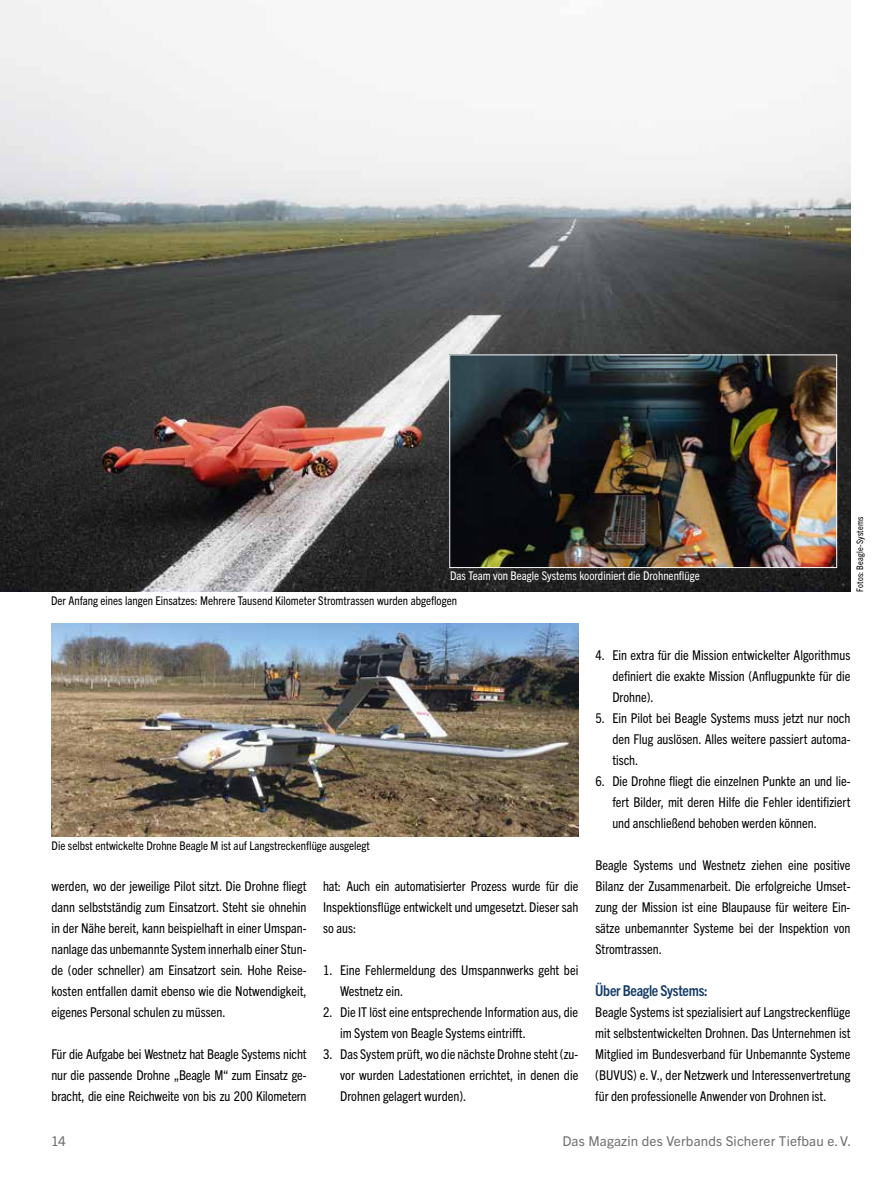
<style>
.page{position:relative;width:893px;height:1191px;background:#fff}
.page>*{position:absolute;margin:0;border:0;box-sizing:border-box;transform-origin:0 0}
.t1{font:700 condensed 15px "Trade Gothic Next LT Pro";letter-spacing:-.02em;color:#133a68}
.t2{font:condensed 13.5px/21px "Trade Gothic Next LT Pro";color:#000;text-align:justify}
.t3{font:13.5px "Trade Gothic Next LT Pro";letter-spacing:.01em;color:#6e6e6e}
.t4{font:condensed 12px "Trade Gothic Next LT Pro";color:#000}
.t5{font:condensed 12px "Trade Gothic Next LT Pro";color:#fff}
.t6{font:condensed 9px "Trade Gothic Next LT Pro";letter-spacing:.025em;color:#000}
</style>
<div class="page">
<img style="left:0;top:0;width:850px;height:591px">
<img style="left:52px;top:623px;width:526px;height:213px">
<img style="left:451px;top:356px;width:384px;height:210px">
<div style="left:449px;top:354px;width:388px;height:214px;border:1px solid #fff"></div>
<p class="t5" style="left:450px;top:568px;width:251px">Das Team von Beagle Systems koordiniert die Drohnenflüge</p>
<p class="t4" style="left:51px;top:592px;width:407px">Der Anfang eines langen Einsatzes: Mehrere Tausend Kilometer Stromtrassen wurden abgeflogen</p>
<p class="t6" style="left:854px;top:592px;width:77px;rotate:-90deg">Fotos: Beagle-Systems</p>
<p class="t4" style="left:52px;top:837px;width:320px">Die selbst entwickelte Drohne Beagle M ist auf Langstreckenflüge ausgelegt</p>
<p class="t2" style="left:323px;top:875px;width:257px">hat: Auch ein automatisierter Prozess wurde für die Inspektionsflüge entwickelt und umgesetzt. Dieser sah so aus:</p>
<p class="t2" style="left:340px;top:959px;width:240px;text-indent:-17px">1. Eine Fehlermeldung des Umspannwerks geht bei<br>Westnetz ein.</p>
<p class="t2" style="left:340px;top:1001px;width:240px;text-indent:-17px">2. Die IT löst eine entsprechende Information aus, die im System von Beagle Systems eintrifft.</p>
<p class="t2" style="left:340px;top:1043px;width:240px;text-indent:-17px">3. Das System prüft, wo die nächste Drohne steht (zu&shy;vor wurden Ladestationen errichtet, in denen die Drohnen gelagert wurden).</p>
<p class="t2" style="left:51px;top:875px;width:257px">werden, wo der jeweilige Pilot sitzt. Die Drohne fliegt dann selbstständig zum Einsatzort. Steht sie ohnehin in der Nähe bereit, kann beispielhaft in einer Umspan&shy;nanlage das unbemannte System innerhalb einer Stun&shy;de (oder schneller) am Einsatzort sein. Hohe Reise&shy;kosten entfallen damit ebenso wie die Notwendigkeit, eigenes Personal schulen zu müssen.</p>
<p class="t2" style="left:51px;top:1043px;width:257px">Für die Aufgabe bei Westnetz hat Beagle Systems nicht nur die passende Drohne „Beagle M“ zum Einsatz ge&shy;bracht, die eine Reichweite von bis zu 200 Kilometern</p>
<p class="t2" style="left:612px;top:644px;width:240px;text-indent:-17px">4. Ein extra für die Mission entwickelter Algorithmus definiert die exakte Mission (Anflugpunkte für die Drohne).</p>
<p class="t2" style="left:612px;top:707px;width:240px;text-indent:-17px">5. Ein Pilot bei Beagle Systems muss jetzt nur noch den Flug auslösen. Alles weitere passiert automa&shy;tisch.</p>
<p class="t2" style="left:612px;top:770px;width:240px;text-indent:-17px">6. Die Drohne fliegt die einzelnen Punkte an und lie&shy;fert Bilder, mit deren Hilfe die Fehler identifiziert und anschließend behoben werden können.</p>
<p class="t2" style="left:595px;top:854px;width:257px">Beagle Systems und Westnetz ziehen eine positive Bilanz der Zusammenarbeit. Die erfolgreiche Umset&shy;zung der Mission ist eine Blaupause für weitere Ein&shy;sätze unbemannter Systeme bei der Inspektion von Stromtrassen.</p>
<p class="t1" style="left:595px;top:980px;width:114px">Über Beagle Systems:</p>
<p class="t2" style="left:595px;top:1001px;width:257px">Beagle Systems ist spezialisiert auf Langstreckenflüge mit selbstentwickelten Drohnen. Das Unternehmen ist Mitglied im Bundesverband für Unbemannte Systeme (BUVUS) e. V., der Netzwerk und Interessenvertretung für den professionelle Anwender von Drohnen ist.</p>
<p class="t3" style="left:51px;top:1131px;width:17px">14</p>
<p class="t3" style="left:562px;top:1131px;width:290px">Das Magazin des Verbands Sicherer Tiefbau e.V.</p>
</div>
